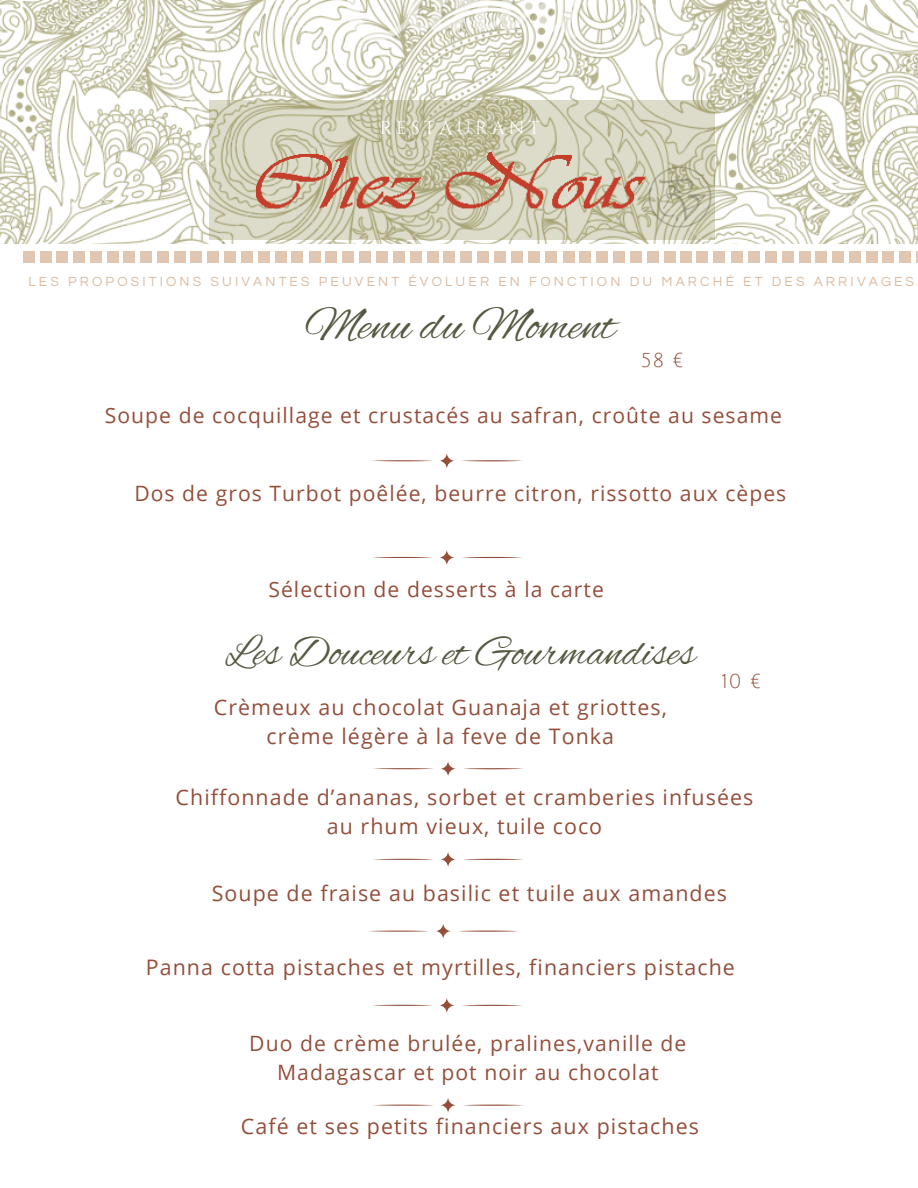
<style>
.page{position:relative;width:918px;height:1188px;background:#fff}
.page>*{position:absolute;margin:0;border:0;box-sizing:border-box;transform-origin:0 0}
.t1{font:47.7px "Alex Brush";color:#394023}
.t2{font:43.5px "Alex Brush";color:#394023}
.t3{font:21.45px/29.1px "Open Sans";letter-spacing:.05em;color:#944e3a;text-align:center}
.t4{font:21.15px/29.2px "Open Sans";letter-spacing:.05em;color:#944e3a;text-align:center}
.t5{font:19.5px "Julius Sans One";color:#944e3a}
.t6{font:18.75px "Cinzel";letter-spacing:.21em;color:#fff}
.t7{font:13.65px "Questrial";letter-spacing:.23em;color:#dbba9f}
</style>
<div class="page">
<svg style="left:436px;top:924px;width:15px;height:15px"></svg>
<svg style="left:458px;top:931px;width:60px;height:1px"></svg>
<svg style="left:368px;top:931px;width:61px;height:1px"></svg>
<svg style="left:440px;top:761px;width:16px;height:15px"></svg>
<svg style="left:463px;top:768px;width:60px;height:1px"></svg>
<svg style="left:373px;top:768px;width:60px;height:1px"></svg>
<svg style="left:440px;top:852px;width:16px;height:15px"></svg>
<svg style="left:463px;top:859px;width:60px;height:1px"></svg>
<svg style="left:373px;top:859px;width:60px;height:1px"></svg>
<svg style="left:439px;top:998px;width:16px;height:15px"></svg>
<svg style="left:462px;top:1005px;width:60px;height:1px"></svg>
<svg style="left:372px;top:1005px;width:60px;height:1px"></svg>
<svg style="left:439px;top:453px;width:16px;height:15px"></svg>
<svg style="left:462px;top:460px;width:60px;height:1px"></svg>
<svg style="left:372px;top:460px;width:60px;height:1px"></svg>
<svg style="left:439px;top:550px;width:16px;height:15px"></svg>
<svg style="left:462px;top:557px;width:60px;height:1px"></svg>
<svg style="left:372px;top:557px;width:60px;height:1px"></svg>
<svg style="left:440px;top:1098px;width:16px;height:15px"></svg>
<svg style="left:463px;top:1105px;width:60px;height:1px"></svg>
<svg style="left:373px;top:1105px;width:60px;height:1px"></svg>
<img style="left:0;top:0;width:918px;height:244px">
<div style="left:40px;top:251px;width:12px;height:12px;background:#e1c7b2"></div>
<div style="left:57px;top:251px;width:11px;height:12px;background:#e1c7b2"></div>
<div style="left:74px;top:251px;width:11px;height:12px;background:#e1c7b2"></div>
<div style="left:23px;top:251px;width:12px;height:12px;background:#e1c7b2"></div>
<div style="left:107px;top:251px;width:12px;height:12px;background:#e1c7b2"></div>
<div style="left:123px;top:251px;width:12px;height:12px;background:#e1c7b2"></div>
<div style="left:140px;top:251px;width:12px;height:12px;background:#e1c7b2"></div>
<div style="left:90px;top:251px;width:12px;height:12px;background:#e1c7b2"></div>
<div style="left:174px;top:251px;width:12px;height:12px;background:#e1c7b2"></div>
<div style="left:191px;top:251px;width:11px;height:12px;background:#e1c7b2"></div>
<div style="left:208px;top:251px;width:11px;height:12px;background:#e1c7b2"></div>
<div style="left:157px;top:251px;width:12px;height:12px;background:#e1c7b2"></div>
<div style="left:241px;top:251px;width:12px;height:12px;background:#e1c7b2"></div>
<div style="left:258px;top:251px;width:12px;height:12px;background:#e1c7b2"></div>
<div style="left:275px;top:251px;width:12px;height:12px;background:#e1c7b2"></div>
<div style="left:224px;top:251px;width:12px;height:12px;background:#e1c7b2"></div>
<div style="left:309px;top:251px;width:11px;height:12px;background:#e1c7b2"></div>
<div style="left:325px;top:251px;width:12px;height:12px;background:#e1c7b2"></div>
<div style="left:342px;top:251px;width:12px;height:12px;background:#e1c7b2"></div>
<div style="left:292px;top:251px;width:11px;height:12px;background:#e1c7b2"></div>
<div style="left:359px;top:251px;width:12px;height:12px;background:#e1c7b2"></div>
<div style="left:393px;top:251px;width:12px;height:12px;background:#e1c7b2"></div>
<div style="left:410px;top:251px;width:12px;height:12px;background:#e1c7b2"></div>
<div style="left:427px;top:251px;width:12px;height:12px;background:#e1c7b2"></div>
<div style="left:376px;top:251px;width:12px;height:12px;background:#e1c7b2"></div>
<div style="left:444px;top:251px;width:11px;height:12px;background:#e1c7b2"></div>
<div style="left:477px;top:251px;width:12px;height:12px;background:#e1c7b2"></div>
<div style="left:494px;top:251px;width:12px;height:12px;background:#e1c7b2"></div>
<div style="left:511px;top:251px;width:12px;height:12px;background:#e1c7b2"></div>
<div style="left:460px;top:251px;width:12px;height:12px;background:#e1c7b2"></div>
<div style="left:528px;top:251px;width:12px;height:12px;background:#e1c7b2"></div>
<div style="left:545px;top:251px;width:12px;height:12px;background:#e1c7b2"></div>
<div style="left:563px;top:251px;width:12px;height:12px;background:#e1c7b2"></div>
<div style="left:596px;top:251px;width:12px;height:12px;background:#e1c7b2"></div>
<div style="left:613px;top:251px;width:12px;height:12px;background:#e1c7b2"></div>
<div style="left:630px;top:251px;width:12px;height:12px;background:#e1c7b2"></div>
<div style="left:579px;top:251px;width:12px;height:12px;background:#e1c7b2"></div>
<div style="left:647px;top:251px;width:12px;height:12px;background:#e1c7b2"></div>
<svg style="left:209px;top:100px;width:505px;height:140px;background:#cec3ab"></svg>
<div style="left:664px;top:251px;width:12px;height:12px;background:#e1c7b2"></div>
<div style="left:680px;top:251px;width:12px;height:12px;background:#e1c7b2"></div>
<div style="left:696px;top:251px;width:12px;height:12px;background:#e1c7b2"></div>
<div style="left:713px;top:251px;width:12px;height:12px;background:#e1c7b2"></div>
<div style="left:731px;top:251px;width:12px;height:12px;background:#e1c7b2"></div>
<div style="left:765px;top:251px;width:12px;height:12px;background:#e1c7b2"></div>
<div style="left:782px;top:251px;width:12px;height:12px;background:#e1c7b2"></div>
<div style="left:799px;top:251px;width:12px;height:12px;background:#e1c7b2"></div>
<div style="left:748px;top:251px;width:12px;height:12px;background:#e1c7b2"></div>
<div style="left:832px;top:251px;width:12px;height:12px;background:#e1c7b2"></div>
<div style="left:849px;top:251px;width:12px;height:12px;background:#e1c7b2"></div>
<div style="left:866px;top:251px;width:12px;height:12px;background:#e1c7b2"></div>
<div style="left:815px;top:251px;width:12px;height:12px;background:#e1c7b2"></div>
<div style="left:899px;top:251px;width:12px;height:12px;background:#e1c7b2"></div>
<svg style="left:916px;top:251px;width:2px;height:12px"></svg>
<div style="left:882px;top:251px;width:12px;height:12px;background:#e1c7b2"></div>
<h2 class="t6" style="left:380px;top:116px;width:162px">RESTAURANT</h2>
<p class="t7" style="left:28px;top:275px;width:887px">LES PROPOSITIONS SUIVANTES PEUVENT ÉVOLUER EN FONCTION DU MARCHÉ ET DES ARRIVAGES</p>
<h1 class="t1" style="left:305px;top:299px;width:312px">Menu du Moment</h1>
<p class="t5" style="left:641px;top:350px;width:44px">58 €</p>
<h2 class="t4" style="left:105px;top:400px;width:679px">Soupe de cocquillage et crustacés au safran, croûte au sesame</h2>
<p class="t4" style="left:134px;top:478px;width:653px">Dos de gros Turbot poêlée, beurre citron, rissotto aux cèpes</p>
<h1 class="t4" style="left:268px;top:574px;width:337px">Sélection de desserts à la carte</h1>
<h2 class="t2" style="left:225px;top:628px;width:471px">Les Douceurs et Gourmandises</h2>
<p class="t3" style="left:214px;top:692px;width:455px">Crèmeux au chocolat Guanaja et griottes, crème légère à la feve de Tonka</p>
<p class="t5" style="left:722px;top:671px;width:41px">10 €</p>
<h2 class="t3" style="left:176px;top:782px;width:579px">Chiffonnade d’ananas, sorbet et cramberies infusées au rhum vieux, tuile coco</h2>
<h1 class="t3" style="left:212px;top:878px;width:517px">Soupe de fraise au basilic et tuile aux amandes</h1>
<h2 class="t3" style="left:146px;top:952px;width:591px">Panna cotta pistaches et myrtilles, financiers pistache</h2>
<h2 class="t4" style="left:249px;top:1028px;width:439px">Duo de crème brulée, pralines,vanille de<br>Madagascar et pot noir au chocolat</h2>
<h2 class="t3" style="left:241px;top:1111px;width:460px">Café et ses petits financiers aux pistaches</h2>
</div>
